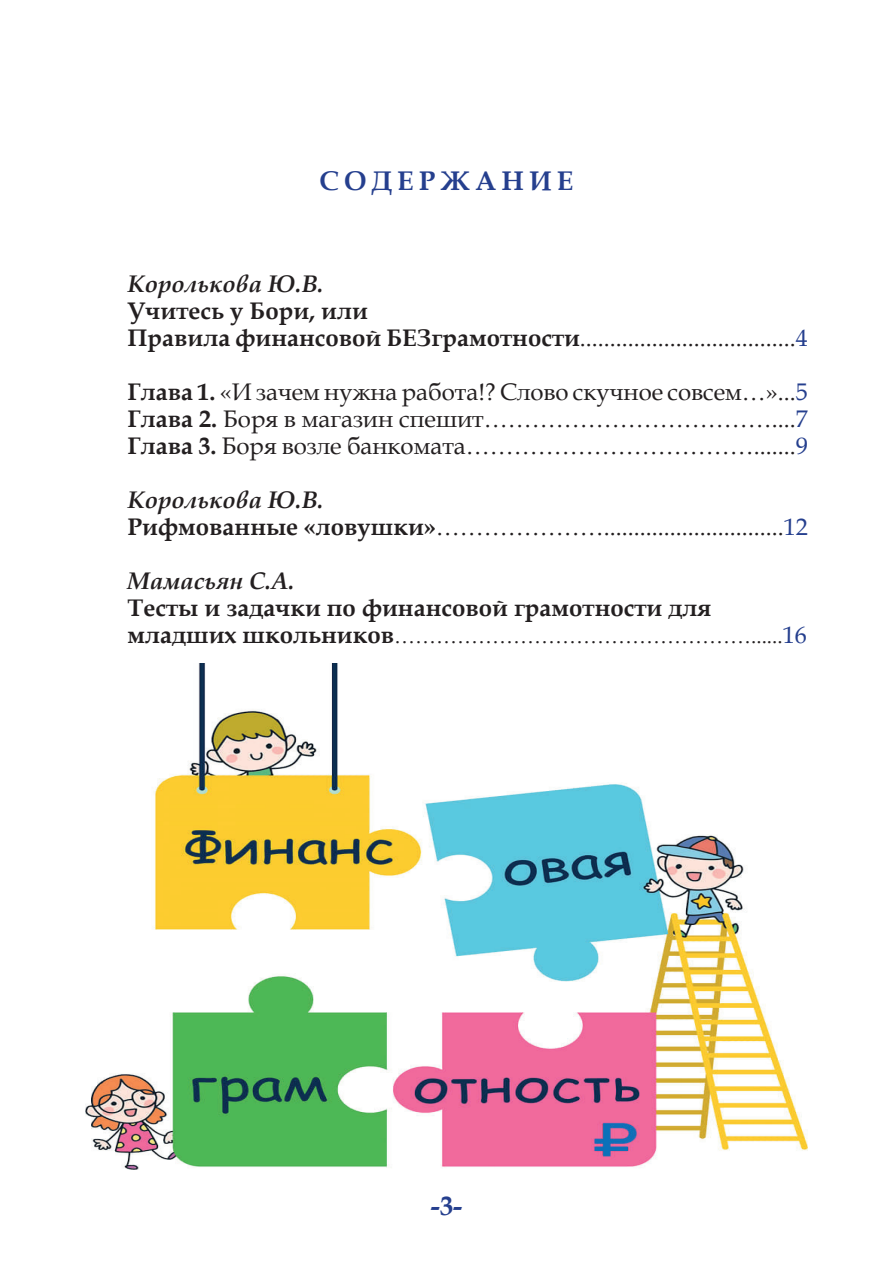
<style>
.page{position:relative;width:893px;height:1263px;background:#fff}
.page>*{position:absolute;margin:0;border:0;box-sizing:border-box;transform-origin:0 0}
.t1{font:700 27px "Book Antiqua";letter-spacing:.19em;color:#253f8e}
.t2{font:24px/27px "Book Antiqua";color:#231f20;text-align:justify}
.t3{font:700 24px/27px "Book Antiqua";color:#231f20}
.t4{font:italic 700 24px "Book Antiqua";color:#231f20}
.t5{font:21px "Book Antiqua";color:#231f20}
.s1{font-weight:400}
.s2{font-weight:400;color:#253f8e}
.s3{font-weight:700}
.s4{color:#253f8e}
.s5{font-weight:700;font-style:italic}
.s6{font-weight:700;font-size:24px}
.s7{font-size:24px;color:#253f8e}
</style>
<div class="page">
<img style="left:85px;top:663px;width:723px;height:506px">
<p class="t1" style="left:320px;top:163px;width:255px">СОДЕРЖАНИЕ</p>
<p class="t4" style="left:128px;top:268px;width:198px">Королькова Ю.В.</p>
<p class="t3" style="left:128px;top:298px;width:682px">Учитесь у Бори, или<br>Правила финансовой БЕЗграмотности<span class="s1">....................................</span><span class="s2">4</span></p>
<p class="t2" style="left:128px;top:378px;width:682px"><span class="s3">Глава 1.</span> «И зачем нужна работа!? Слово скучное совсем…»...<span class="s4">5<br></span><span class="s3">Глава 2.</span> Боря в магазин спешит………………………………....<span class="s4">7<br></span><span class="s3">Глава 3.</span> Боря возле банкомата……………………………….......<span class="s4">9</span></p>
<p class="t2" style="left:128px;top:486px;width:682px"><span class="s5">Королькова Ю.В.<br></span><span class="s3">Рифмованные «ловушки»</span>…………………..............................<span class="s4">12</span></p>
<p class="t4" style="left:128px;top:565px;width:169px">Мамасьян С.А.</p>
<p class="t3" style="left:128px;top:595px;width:585px">Тесты и задачки по финансовой грамотности для</p>
<p class="t5" style="left:128px;top:622px;width:681px"><span class="s6">младших школьников</span>……………………………………………......<span class="s7">16</span></p>
<p class="t1" style="left:431px;top:1187px;width:33px">-3-</p>
</div>
